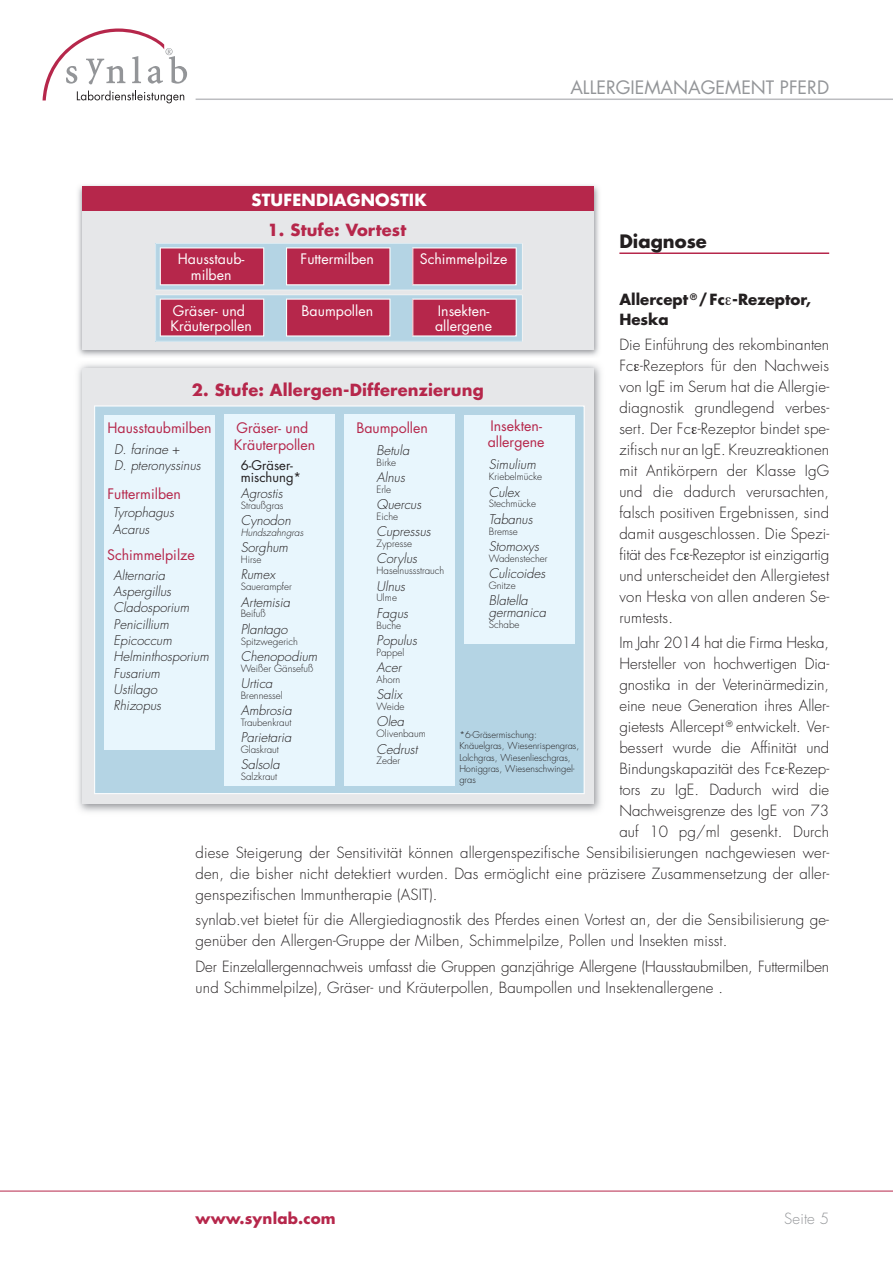
<style>
.page{position:relative;width:893px;height:1263px;background:#fff}
.page>*{position:absolute;margin:0;border:0;box-sizing:border-box;transform-origin:0 0}
.t1{font:18px "Futura";color:#939598}
.t2{font:700 18px "Futura";color:#231f20}
.t3{font:700 16.35px "Futura";letter-spacing:.01em;color:#b6274b}
.t4{font:700 16.35px "Futura";letter-spacing:.01em;color:#fff}
.t5{font:300 15px/21px "Futura";letter-spacing:.01em;color:#231f20;text-align:justify}
.t6{font:300 15px/21px "Futura";letter-spacing:-.01em;color:#231f20}
.t7{font:700 15px/19.5px "Futura";color:#231f20}
.t8{font:700 15px "Futura";letter-spacing:.01em;color:#b6274b}
.t9{font:300 15px "Futura";letter-spacing:.01em;color:#939598}
.t10{font:14.1px/15.1px "Futura";color:#fff}
.t11{font:14.1px/17px "Futura";color:#b6274b}
.t12{font:italic 300 13.05px/16.4px "Futura";color:#231f20}
.t13{font:13.05px/12px "Futura";color:#231f20}
.t14{font:300 9.75px "Futura";color:#231f20}
.t15{font:italic 300 9.75px "Futura";color:#231f20}
.t16{font:300 9.3px/11.1px "Futura";color:#231f20}
.s1{font-style:normal}
</style>
<div class="page">
<hr style="left:196px;top:99px;width:697px;height:1px;background:#bcbdc0">
<svg style="left:43px;top:28px;width:144px;height:75px"></svg>
<hr style="left:0;top:1191px;width:893px;height:1px;background:#b6274b">
<hr style="left:619px;top:252px;width:210px;height:2px;background:#b6274b">
<img style="left:78px;top:364px;width:523px;height:448px">
<div style="left:82px;top:368px;width:511px;height:436px;background:#e6e7e9"></div>
<div style="left:94px;top:405px;width:491px;height:389px;background:#b4d4e4"></div>
<img style="left:78px;top:185px;width:521px;height:171px">
<div style="left:82px;top:190px;width:511px;height:160px;background:#e6e7e9"></div>
<svg style="left:156px;top:243px;width:366px;height:98px;background:#bc6d88"></svg>
<div style="left:104px;top:415px;width:111px;height:335px;background:#e8f6fd"></div>
<div style="left:82px;top:186px;width:511px;height:25px;background:#b6274b"></div>
<div style="left:224px;top:414px;width:111px;height:372px;background:#e8f6fd"></div>
<div style="left:344px;top:414px;width:111px;height:372px;background:#e8f6fd"></div>
<div style="left:464px;top:415px;width:111px;height:229px;background:#e8f6fd"></div>
<p class="t4" style="left:252px;top:189px;width:177px">STUFENDIAGNOSTIK</p>
<p class="t1" style="left:570px;top:76px;width:260px">Allergiemanagement PFERD</p>
<p class="t3" style="left:268px;top:219px;width:140px">1. Stufe: Vortest</p>
<p class="t2" style="left:619px;top:229px;width:89px">Diagnose</p>
<p class="t7" style="left:619px;top:290px;width:193px">Allercept <sup>®</sup> /Fc -Rezeptor,<br>Heska</p>
<p class="t5" style="left:619px;top:334px;width:211px">Die Einführung des rekombinanten Fc -Rezeptors für den Nachweis von IgE im Serum hat die Allergie&shy;diagnostik grundlegend verbes&shy;sert. Der Fc -Rezeptor bindet spe&shy;zifisch nur an IgE. Kreuzreaktionen mit Antikörpern der Klasse IgG und die dadurch verursachten, falsch positiven Ergebnissen, sind damit ausgeschlossen. Die Spezi&shy;fität des Fc -Rezeptor ist einzigartig und unterscheidet den Allergietest von Heska von allen anderen Se&shy;rumtests.</p>
<p class="t6" style="left:619px;top:633px;width:211px">Im Jahr 2014 hat die Firma Heska,</p>
<p class="t5" style="left:619px;top:654px;width:211px">Hersteller von hochwertigen Dia-</p>
<p class="t5" style="left:619px;top:675px;width:211px">gnostika in der Veterinärmedizin,</p>
<p class="t5" style="left:619px;top:696px;width:211px">eine neue Generation ihres Aller-</p>
<p class="t5" style="left:619px;top:717px;width:211px">gietests Allercept <sup>®</sup> entwickelt. Ver-</p>
<p class="t5" style="left:619px;top:738px;width:211px">bessert wurde die Affinität und</p>
<p class="t5" style="left:619px;top:759px;width:211px">Bindungskapazität des Fc -Rezep-</p>
<p class="t5" style="left:619px;top:780px;width:211px">tors zu IgE. Dadurch wird die</p>
<p class="t5" style="left:619px;top:801px;width:211px">Nachweisgrenze des IgE von 73</p>
<p class="t5" style="left:619px;top:822px;width:211px">auf 10 pg/ml gesenkt. Durch</p>
<p class="t5" style="left:196px;top:843px;width:635px">diese Steigerung der Sensitivität können allergenspezifische Sensibilisierungen nachgewiesen wer-</p>
<p class="t5" style="left:196px;top:864px;width:635px">den, die bisher nicht detektiert wurden. Das ermöglicht eine präzisere Zusammensetzung der aller-</p>
<p class="t5" style="left:196px;top:885px;width:243px">genspezifischen Immuntherapie (ASIT).</p>
<p class="t5" style="left:196px;top:910px;width:635px">synlab.vet bietet für die Allergiediagnostik des Pferdes einen Vortest an, der die Sensibilisierung ge&shy;genüber den Allergen-Gruppe der Milben, Schimmelpilze, Pollen und Insekten misst.</p>
<p class="t6" style="left:196px;top:956px;width:635px">Der Einzelallergennachweis umfasst die Gruppen ganzjährige Allergene (Hausstaubmilben, Futtermilben und Schimmelpilze), Gräser- und Kräuterpollen, Baumpollen und Insektenallergene .</p>
<p class="t10" style="left:178px;top:252px;width:68px;text-align:center">Hausstaub&shy;milben</p>
<p class="t10" style="left:301px;top:252px;width:75px">Futtermilben</p>
<p class="t10" style="left:420px;top:252px;width:89px">Schimmelpilze</p>
<p class="t10" style="left:170px;top:303px;width:83px">Gräser- und<br>Kräuterpollen</p>
<p class="t10" style="left:302px;top:303px;width:73px">Baumpollen</p>
<p class="t10" style="left:435px;top:303px;width:58px">Insekten&shy;allergene</p>
<p class="t3" style="left:192px;top:379px;width:293px">2. Stufe: Allergen-Differenzierung</p>
<p class="t11" style="left:488px;top:418px;width:58px;line-height:16.4px">Insekten&shy;allergene</p>
<p class="t12" style="left:489px;top:457px;width:48px">Simulium</p>
<p class="t14" style="left:489px;top:471px;width:55px">Kriebelmücke</p>
<p class="t12" style="left:489px;top:484px;width:32px">Culex</p>
<p class="t14" style="left:489px;top:498px;width:49px">Stechmücke</p>
<p class="t12" style="left:489px;top:511px;width:45px">Tabanus</p>
<p class="t14" style="left:489px;top:525px;width:30px">Bremse</p>
<p class="t12" style="left:489px;top:538px;width:52px">Stomoxys</p>
<p class="t14" style="left:489px;top:552px;width:60px">Wadenstecher</p>
<p class="t12" style="left:489px;top:565px;width:58px">Culicoides</p>
<p class="t14" style="left:489px;top:579px;width:28px">Gnitze</p>
<p class="t12" style="left:489px;top:595px;width:59px;line-height:12px">Blatella germanica</p>
<p class="t14" style="left:489px;top:618px;width:32px">Schabe</p>
<p class="t11" style="left:356px;top:419px;width:73px">Baumpollen</p>
<p class="t12" style="left:377px;top:442px;width:34px">Betula</p>
<p class="t14" style="left:377px;top:456px;width:21px">Birke</p>
<p class="t12" style="left:377px;top:469px;width:30px">Alnus</p>
<p class="t14" style="left:377px;top:483px;width:16px">Erle</p>
<p class="t12" style="left:377px;top:497px;width:46px">Quercus</p>
<p class="t14" style="left:377px;top:510px;width:23px">Eiche</p>
<p class="t12" style="left:377px;top:524px;width:56px">Cupressus</p>
<p class="t14" style="left:377px;top:538px;width:37px">Zypresse</p>
<p class="t12" style="left:377px;top:551px;width:42px">Corylus</p>
<p class="t14" style="left:377px;top:565px;width:69px">Haselnussstrauch</p>
<p class="t12" style="left:377px;top:578px;width:30px">Ulnus</p>
<p class="t14" style="left:377px;top:592px;width:22px">Ulme</p>
<p class="t12" style="left:377px;top:605px;width:33px">Fagus</p>
<p class="t14" style="left:377px;top:619px;width:26px">Buche</p>
<p class="t12" style="left:377px;top:632px;width:42px">Populus</p>
<p class="t14" style="left:377px;top:646px;width:29px">Pappel</p>
<p class="t12" style="left:377px;top:659px;width:26px">Acer</p>
<p class="t14" style="left:377px;top:673px;width:25px">Ahorn</p>
<p class="t12" style="left:377px;top:687px;width:27px">Salix</p>
<p class="t14" style="left:377px;top:701px;width:29px">Weide</p>
<p class="t12" style="left:377px;top:714px;width:29px">Olea</p>
<p class="t14" style="left:377px;top:728px;width:51px">Olivenbaum</p>
<p class="t12" style="left:377px;top:741px;width:42px">Cedrust</p>
<p class="t14" style="left:377px;top:755px;width:25px">Zeder</p>
<p class="t11" style="left:234px;top:419px;width:83px">Gräser- und<br>Kräuterpollen</p>
<p class="t13" style="left:241px;top:459px;width:62px">6-Gräser&shy;mischung*</p>
<p class="t12" style="left:241px;top:485px;width:44px">Agrostis</p>
<p class="t14" style="left:241px;top:499px;width:44px">Straußgras</p>
<p class="t12" style="left:241px;top:513px;width:51px">Cynodon</p>
<p class="t15" style="left:241px;top:526px;width:64px">Hundszahngras</p>
<p class="t12" style="left:241px;top:540px;width:49px">Sorghum</p>
<p class="t14" style="left:241px;top:554px;width:22px">Hirse</p>
<p class="t12" style="left:241px;top:567px;width:36px">Rumex</p>
<p class="t14" style="left:241px;top:581px;width:53px">Sauerampfer</p>
<p class="t12" style="left:241px;top:594px;width:51px">Artemisia</p>
<p class="t14" style="left:241px;top:608px;width:26px">Beifuß</p>
<p class="t12" style="left:241px;top:621px;width:48px">Plantago</p>
<p class="t14" style="left:241px;top:635px;width:59px">Spitzwegerich</p>
<p class="t12" style="left:241px;top:648px;width:78px">Chenopodium</p>
<p class="t14" style="left:241px;top:662px;width:74px">Weißer Gänsefuß</p>
<p class="t12" style="left:241px;top:675px;width:33px">Urtica</p>
<p class="t14" style="left:241px;top:689px;width:44px">Brennessel</p>
<p class="t12" style="left:241px;top:703px;width:53px">Ambrosia</p>
<p class="t14" style="left:241px;top:716px;width:52px">Traubenkraut</p>
<p class="t12" style="left:241px;top:730px;width:52px">Parietaria</p>
<p class="t14" style="left:241px;top:744px;width:40px">Glaskraut</p>
<p class="t12" style="left:241px;top:757px;width:40px">Salsola</p>
<p class="t14" style="left:241px;top:771px;width:38px">Salzkraut</p>
<p class="t11" style="left:107px;top:420px;width:106px">Hausstaubmilben</p>
<p class="t12" style="left:114px;top:441px;width:88px">D. farinae <span class="s1">+<br></span>D. pteronyssinus</p>
<p class="t11" style="left:107px;top:486px;width:75px">Futtermilben</p>
<p class="t12" style="left:113px;top:505px;width:62px">Tyrophagus<br>Acarus</p>
<p class="t12" style="left:114px;top:567px;width:97px">Alternaria<br>Aspergillus<br>Cladosporium<br>Penicillium<br>Epicoccum<br>Helminthosporium<br>Fusarium<br>Ustilago<br>Rhizopus</p>
<p class="t11" style="left:107px;top:547px;width:89px">Schimmelpilze</p>
<p class="t16" style="left:459px;top:730px;width:121px">*6-Gräsermischung:<br>Knäuelgras, Wiesenrispengras,<br>Lolchgras, Wiesenlieschgras,<br>Honiggras, Wiesenschwingel&shy;gras</p>
<p class="t8" style="left:196px;top:1209px;width:142px">www.synlab.com</p>
<p class="t9" style="left:784px;top:1210px;width:46px">Seite 5</p>
</div>
